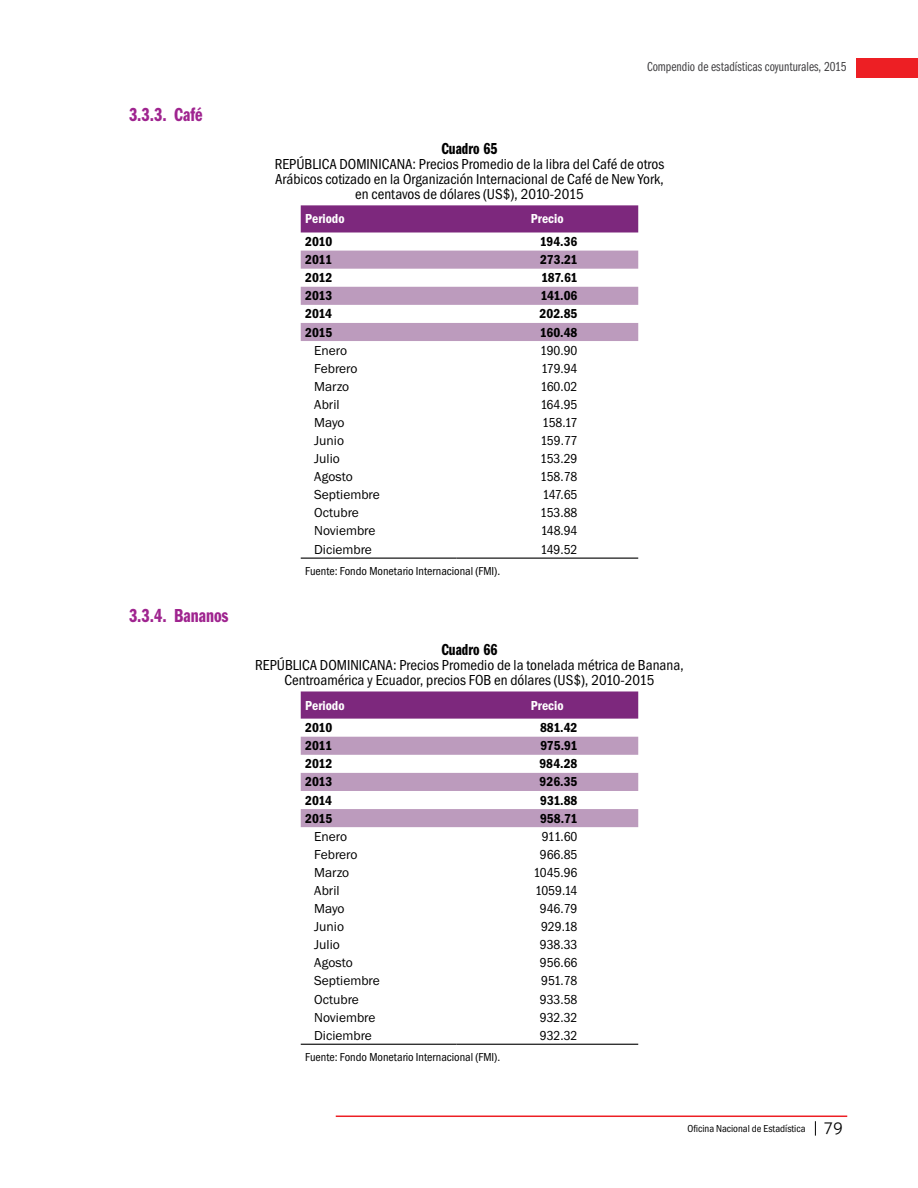
<style>
.page{position:relative;width:918px;height:1188px;background:#fff}
.page>*{position:absolute;margin:0;border:0;box-sizing:border-box;transform-origin:0 0}
.t1{font:19.5px "ITC Franklin Gothic Std Dm Cp";color:#9f248f}
.t2{font:16.5px "Franklin Got Itc TOT Dem Com";color:#000}
.t3{font:15px/15px "Franklin Got Itc TOT Boo Con";color:#000;text-align:center}
.t4{font:13.5px "Franklin Got Itc TOT Boo";color:#000}
.t5{font:13.5px "Franklin Got Itc TOT Boo Con";color:#000}
.t6{font:13.5px "Franklin Got Itc TOT Dem Con";color:#000}
.t7{font:13.5px "Franklin Got Itc TOT Boo Com";color:#414042}
.t8{font:13.5px "Franklin Got Itc TOT Dem Con";color:#fff}
.t9{font:12px "Franklin Got Itc TOT Boo Con";color:#000}
.t10{font:10.5px "Franklin Got Itc TOT Boo Con";color:#000}
.s1{font-family:"Aller";font-weight:300;font-size:16.5px}
</style>
<div class="page">
<div style="left:856px;top:58px;width:62px;height:19px;background:#ed1f24"></div>
<svg style="left:815px;top:1121px;width:1px;height:15px"></svg>
<hr style="left:336px;top:1116px;width:511px;height:1px;background:#ed1f24">
<div style="left:301px;top:205px;width:337px;height:27px;background:#7d287d"></div>
<svg style="left:301px;top:251px;width:337px;height:90px"></svg>
<hr style="left:301px;top:558px;width:155px;height:1px;background:#000">
<hr style="left:456px;top:558px;width:182px;height:1px;background:#000">
<svg style="left:301px;top:691px;width:337px;height:28px;background:#812e81"></svg>
<svg style="left:301px;top:737px;width:337px;height:90px"></svg>
<hr style="left:301px;top:1044px;width:155px;height:1px;background:#000">
<hr style="left:456px;top:1044px;width:182px;height:1px;background:#000">
<h1 class="t1" style="left:129px;top:104px;width:75px">3.3.3. Café</h1>
<h1 class="t1" style="left:129px;top:605px;width:101px">3.3.4. Bananos</h1>
<p class="t7" style="left:647px;top:59px;width:201px">Compendio de estadísticas coyunturales, 2015</p>
<p class="t2" style="left:441px;top:140px;width:58px">Cuadro 65</p>
<p class="t3" style="left:275px;top:157px;width:391px">REPÚBLICA DOMINICANA: Precios Promedio de la libra del Café de otros<br>Arábicos cotizado en la Organización Internacional de Café de New York, en centavos de dólares (US$), 2010-2015</p>
<p class="t8" style="left:305px;top:211px;width:41px">Periodo</p>
<p class="t8" style="left:531px;top:211px;width:34px">Precio</p>
<p class="t6" style="left:305px;top:234px;width:28px">2010</p>
<p class="t6" style="left:540px;top:234px;width:39px">194.36</p>
<p class="t6" style="left:305px;top:252px;width:28px">2011</p>
<p class="t6" style="left:540px;top:252px;width:39px">273.21</p>
<p class="t6" style="left:305px;top:270px;width:29px">2012</p>
<p class="t6" style="left:541px;top:270px;width:38px">187.61</p>
<p class="t6" style="left:305px;top:288px;width:29px">2013</p>
<p class="t6" style="left:540px;top:288px;width:39px">141.06</p>
<p class="t6" style="left:305px;top:306px;width:28px">2014</p>
<p class="t6" style="left:540px;top:306px;width:39px">202.85</p>
<p class="t6" style="left:305px;top:324px;width:29px">2015</p>
<p class="t6" style="left:540px;top:324px;width:39px">160.48</p>
<p class="t4" style="left:314px;top:343px;width:34px">Enero</p>
<p class="t5" style="left:540px;top:343px;width:39px">190.90</p>
<p class="t4" style="left:314px;top:361px;width:45px">Febrero</p>
<p class="t5" style="left:541px;top:361px;width:38px">179.94</p>
<p class="t4" style="left:314px;top:379px;width:37px">Marzo</p>
<p class="t5" style="left:541px;top:379px;width:38px">160.02</p>
<p class="t4" style="left:314px;top:397px;width:27px">Abril</p>
<p class="t5" style="left:540px;top:397px;width:39px">164.95</p>
<p class="t4" style="left:314px;top:415px;width:32px">Mayo</p>
<p class="t5" style="left:542px;top:415px;width:37px">158.17</p>
<p class="t4" style="left:314px;top:433px;width:31px">Junio</p>
<p class="t5" style="left:541px;top:433px;width:38px">159.77</p>
<p class="t4" style="left:314px;top:451px;width:27px">Julio</p>
<p class="t5" style="left:540px;top:451px;width:39px">153.29</p>
<p class="t4" style="left:314px;top:469px;width:40px">Agosto</p>
<p class="t5" style="left:540px;top:469px;width:39px">158.78</p>
<p class="t4" style="left:314px;top:487px;width:67px">Septiembre</p>
<p class="t5" style="left:543px;top:487px;width:36px">147.65</p>
<p class="t4" style="left:314px;top:505px;width:46px">Octubre</p>
<p class="t5" style="left:540px;top:505px;width:39px">153.88</p>
<p class="t4" style="left:314px;top:524px;width:63px">Noviembre</p>
<p class="t5" style="left:541px;top:523px;width:38px">148.94</p>
<p class="t4" style="left:314px;top:542px;width:59px">Diciembre</p>
<p class="t5" style="left:541px;top:542px;width:38px">149.52</p>
<p class="t9" style="left:305px;top:565px;width:196px">Fuente: Fondo Monetario Internacional (FMI).</p>
<p class="t2" style="left:441px;top:641px;width:58px">Cuadro 66</p>
<p class="t3" style="left:255px;top:658px;width:430px">REPÚBLICA DOMINICANA: Precios Promedio de la tonelada métrica de Banana,<br>Centroamérica y Ecuador, precios FOB en dólares (US$), 2010-2015</p>
<p class="t8" style="left:305px;top:697px;width:41px">Periodo</p>
<p class="t8" style="left:531px;top:697px;width:34px">Precio</p>
<p class="t6" style="left:305px;top:720px;width:28px">2010</p>
<p class="t6" style="left:540px;top:720px;width:39px">881.42</p>
<p class="t6" style="left:305px;top:738px;width:28px">2011</p>
<p class="t6" style="left:540px;top:738px;width:39px">975.91</p>
<p class="t6" style="left:305px;top:756px;width:29px">2012</p>
<p class="t6" style="left:539px;top:756px;width:40px">984.28</p>
<p class="t6" style="left:305px;top:774px;width:29px">2013</p>
<p class="t6" style="left:540px;top:774px;width:39px">926.35</p>
<p class="t6" style="left:305px;top:792px;width:28px">2014</p>
<p class="t6" style="left:540px;top:792px;width:39px">931.88</p>
<p class="t6" style="left:305px;top:810px;width:29px">2015</p>
<p class="t6" style="left:540px;top:810px;width:39px">958.71</p>
<p class="t4" style="left:314px;top:829px;width:34px">Enero</p>
<p class="t5" style="left:542px;top:829px;width:37px">911.60</p>
<p class="t4" style="left:314px;top:847px;width:45px">Febrero</p>
<p class="t5" style="left:540px;top:847px;width:39px">966.85</p>
<p class="t4" style="left:314px;top:865px;width:37px">Marzo</p>
<p class="t5" style="left:534px;top:865px;width:45px">1045.96</p>
<p class="t4" style="left:314px;top:883px;width:27px">Abril</p>
<p class="t5" style="left:535px;top:883px;width:44px">1059.14</p>
<p class="t4" style="left:314px;top:901px;width:32px">Mayo</p>
<p class="t5" style="left:540px;top:901px;width:39px">946.79</p>
<p class="t4" style="left:314px;top:919px;width:31px">Junio</p>
<p class="t5" style="left:541px;top:919px;width:38px">929.18</p>
<p class="t4" style="left:314px;top:937px;width:27px">Julio</p>
<p class="t5" style="left:540px;top:937px;width:39px">938.33</p>
<p class="t4" style="left:314px;top:955px;width:40px">Agosto</p>
<p class="t5" style="left:540px;top:955px;width:39px">956.66</p>
<p class="t4" style="left:314px;top:973px;width:67px">Septiembre</p>
<p class="t5" style="left:541px;top:973px;width:38px">951.78</p>
<p class="t4" style="left:314px;top:992px;width:46px">Octubre</p>
<p class="t5" style="left:540px;top:991px;width:39px">933.58</p>
<p class="t4" style="left:314px;top:1010px;width:63px">Noviembre</p>
<p class="t5" style="left:540px;top:1010px;width:39px">932.32</p>
<p class="t4" style="left:314px;top:1028px;width:59px">Diciembre</p>
<p class="t5" style="left:540px;top:1028px;width:39px">932.32</p>
<p class="t9" style="left:305px;top:1051px;width:196px">Fuente: Fondo Monetario Internacional (FMI).</p>
<p class="t10" style="left:688px;top:1122px;width:157px">Oficina Nacional de Estadística <span class="s1">79</span></p>
</div>
